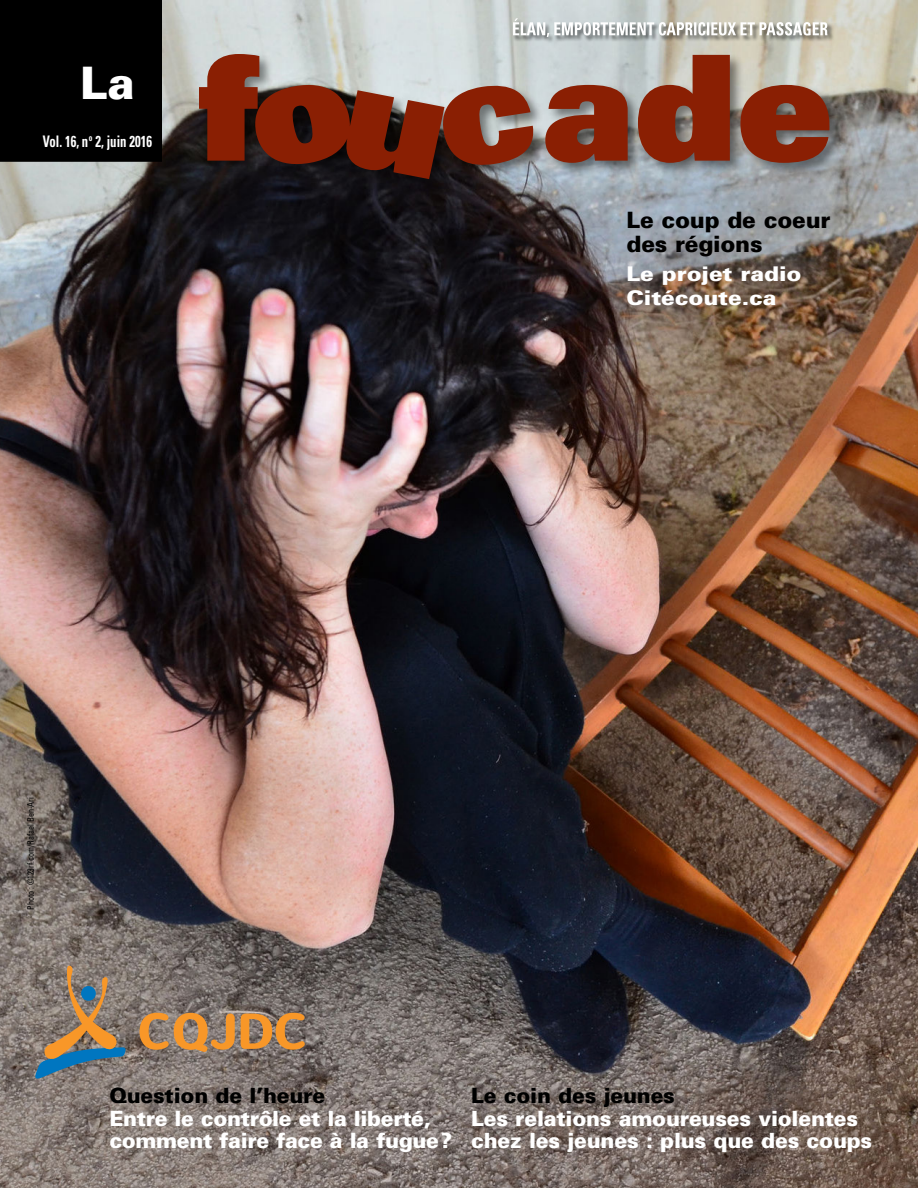
<style>
.page{position:relative;width:918px;height:1188px;background:#fff}
.page>*{position:absolute;margin:0;border:0;box-sizing:border-box;transform-origin:0 0}
.t1{font:900 44.7px "Univers";color:#fff}
.t2{font:900 22.5px/24px "Univers";letter-spacing:-.01em;color:#000}
.t3{font:900 21px/22.5px "Univers";letter-spacing:-.01em;color:#fff}
.t4{font:900 21px "Univers";letter-spacing:-.01em;color:#000}
.t5{font:900 20.25px/24px "Univers";letter-spacing:-.005em;color:#fff;scale:1.11 1}
.t6{font:700 condensed 15.9px "Univers";color:#fff;scale:.8 1}
.t7{font:condensed 9px "Univers";color:#000;scale:.9 1}
</style>
<div class="page">
<img style="left:0;top:0;width:918px;height:1188px">
<div style="left:1px;top:1px;width:160px;height:160px;background:#000"></div>
<div style="left:0;top:0;width:162px;height:162px;border:2px solid #000"></div>
<div style="left:197px;top:52px;width:647px;height:141px;background:#000;opacity:.45"></div>
<svg style="left:199px;top:54px;width:337px;height:125px"></svg>
<svg style="left:545px;top:85px;width:83px;height:78px"></svg>
<svg style="left:638px;top:55px;width:92px;height:108px"></svg>
<svg style="left:740px;top:85px;width:89px;height:78px"></svg>
<div style="left:513px;top:18px;width:321px;height:25px;background:#000;opacity:.55"></div>
<svg style="left:513px;top:18px;width:314px;height:19px"></svg>
<svg style="left:33px;top:965px;width:93px;height:116px"></svg>
<svg style="left:241px;top:1013px;width:64px;height:37px"></svg>
<svg style="left:140px;top:1013px;width:95px;height:39px"></svg>
<h1 class="t1" style="left:80px;top:55px;width:56px">La</h1>
<p class="t6" style="left:43px;top:131px;width:138px">Vol. 16, n<sup>o</sup> 2, juin 2016</p>
<p class="t2" style="left:627px;top:208px;width:205px">Le coup de coeur des régions</p>
<p class="t5" style="left:627px;top:261px;width:159px">Le projet radio<br>Citécoute.ca</p>
<p class="t7" style="left:25px;top:910px;width:127px;rotate:-90deg">Photo : ©123rf.com/Rafael Ben-Ari</p>
<p class="t4" style="left:109px;top:1083px;width:217px">Question de l’heure</p>
<p class="t3" style="left:109px;top:1107px;width:344px">Entre le contrôle et la liberté, comment faire face à la fugue?</p>
<p class="t4" style="left:471px;top:1083px;width:205px">Le coin des jeunes</p>
<p class="t3" style="left:471px;top:1107px;width:403px">Les relations amoureuses violentes chez les jeunes : plus que des coups</p>
</div>
